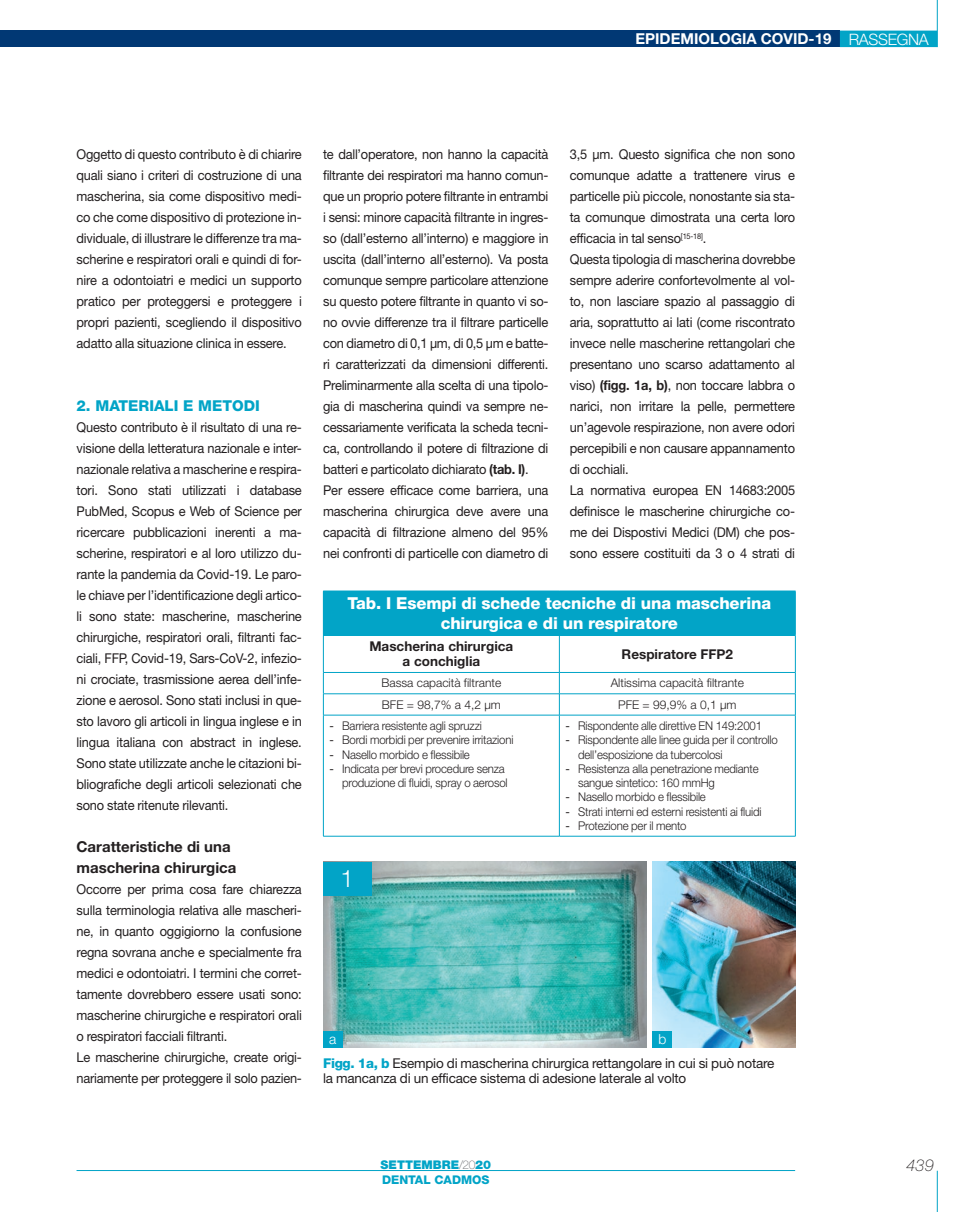
<style>
.page{position:relative;width:978px;height:1212px;background:#fff}
.page>*{position:absolute;margin:0;border:0;box-sizing:border-box;transform-origin:0 0}
.sezione{font:300 24px "Helvetica Neue LT Std";color:#fff}
.titolo_tabella{font:800 16.5px/19.5px "Helvetica Neue LT Std";letter-spacing:-.01em;color:#fff;text-align:center}
.t1{font:italic 100 16.35px "Helvetica Neue LT Std";color:#231f20}
._2_1_titolo_interno{font:700 15px/21px "Helvetica Neue LT Std";color:#231f20}
.t2{font:700 15px "Helvetica Neue LT Std";color:#fff}
._2_Titolo_interno_al{font:800 15px "Helvetica Neue LT Std";color:#02a4c7}
.t3{font:300 13.8px "Helvetica Neue LT Std";color:#fff}
.testo{font:13.5px/21px "Helvetica Neue LT Std";letter-spacing:-.015em;color:#231f20;text-align:justify;scale:.95 1}
.didascalia{font:13.5px/15px "Helvetica Neue LT Std";letter-spacing:-.015em;color:#231f20}
.testatina_tabella{font:700 13.5px "Helvetica Neue LT Std";color:#231f20}
.testo_tabella{font:300 12px/14.2px "Helvetica Neue LT Std";letter-spacing:-.015em;color:#231f20;scale:.95 1}
.testo_tabella-2{font:300 12px "Helvetica Neue LT Std";letter-spacing:-.015em;color:#231f20}
.t4{font:900 12px "Helvetica Neue LT Std";color:#02a4c7}
.t5{font:800 12px "Helvetica Neue LT Std";color:#02a4c7}
.s1{font-weight:300;font-size:15.75px}
.s2{font-weight:700}
.s3{font-weight:400}
.s4{font-weight:800;color:#02a4c7}
.s5{font-weight:100;color:#6c6d70}
.s6{font-style:inherit}
</style>
<div class="page">
<div style="left:0;top:31px;width:840px;height:16px;background:#013874"></div>
<div style="left:840px;top:31px;width:97px;height:16px;background:#02a4c7"></div>
<hr style="left:937px;top:1171px;width:1px;height:41px;background:#02a4c7">
<hr style="left:937px;top:0;width:1px;height:47px;background:#02a4c7">
<hr style="left:77px;top:1170px;width:718px;height:1px;background:#02a4c7">
<div style="left:323px;top:591px;width:472px;height:44px;background:#02a4c7"></div>
<hr style="left:795px;top:591px;width:1px;height:44px;background:#02a4c7">
<hr style="left:323px;top:635px;width:236px;height:1px;background:#02a4c7">
<hr style="left:323px;top:635px;width:1px;height:37px;background:#02a4c7">
<hr style="left:559px;top:635px;width:237px;height:1px;background:#02a4c7">
<hr style="left:559px;top:635px;width:1px;height:37px;background:#02a4c7">
<hr style="left:795px;top:635px;width:1px;height:37px;background:#02a4c7">
<hr style="left:323px;top:672px;width:236px;height:1px;background:#02a4c7">
<hr style="left:559px;top:672px;width:237px;height:1px;background:#02a4c7">
<hr style="left:323px;top:693px;width:236px;height:1px;background:#02a4c7">
<svg style="left:323px;top:673px;width:1px;height:42px"></svg>
<hr style="left:559px;top:693px;width:237px;height:1px;background:#02a4c7">
<svg style="left:559px;top:673px;width:1px;height:42px"></svg>
<svg style="left:795px;top:673px;width:1px;height:42px"></svg>
<hr style="left:323px;top:715px;width:236px;height:1px;background:#02a4c7">
<hr style="left:323px;top:715px;width:1px;height:121px;background:#02a4c7">
<hr style="left:559px;top:715px;width:237px;height:1px;background:#02a4c7">
<hr style="left:559px;top:715px;width:1px;height:121px;background:#02a4c7">
<hr style="left:795px;top:715px;width:1px;height:121px;background:#02a4c7">
<hr style="left:323px;top:836px;width:236px;height:1px;background:#02a4c7">
<hr style="left:559px;top:836px;width:237px;height:1px;background:#02a4c7">
<img style="left:323px;top:862px;width:324px;height:185px">
<img style="left:653px;top:862px;width:142px;height:186px">
<div style="left:323px;top:862px;width:48px;height:33px;background:#02a4c7"></div>
<div style="left:323px;top:1031px;width:19px;height:16px;background:#02a4c7"></div>
<div style="left:653px;top:1032px;width:19px;height:16px;background:#02a4c7"></div>
<p class="t2" style="left:635px;top:30px;width:295px">EPIDEMIOLOGIA COVID-19 <span class="s1">RASSEGNA</span></p>
<p class="testo" style="left:77px;top:144px;width:239px">Oggetto di questo contributo è di chiarire quali siano i criteri di costruzione di una mascherina, sia come dispositivo medi&shy;co che come dispositivo di protezione in&shy;dividuale, di illustrare le differenze tra ma&shy;scherine e respiratori orali e quindi di for&shy;nire a odontoiatri e medici un supporto pratico per proteggersi e proteggere i propri pazienti, scegliendo il dispositivo adatto alla situazione clinica in essere.</p>
<p class="_2_Titolo_interno_al" style="left:77px;top:397px;width:185px">2. MATERIALI E METODI</p>
<p class="testo" style="left:77px;top:417px;width:239px">Questo contributo è il risultato di una re&shy;visione della letteratura nazionale e inter&shy;nazionale relativa a mascherine e respira&shy;tori. Sono stati utilizzati i database PubMed, Scopus e Web of Science per ricercare pubblicazioni inerenti a ma&shy;scherine, respiratori e al loro utilizzo du&shy;rante la pandemia da Covid-19. Le paro&shy;le chiave per l’identificazione degli artico&shy;li sono state: mascherine, mascherine chirurgiche, respiratori orali, filtranti fac&shy;ciali, FFP, Covid-19, Sars-CoV-2, infezio&shy;ni crociate, trasmissione aerea dell’infe&shy;zione e aerosol. Sono stati inclusi in que&shy;sto lavoro gli articoli in lingua inglese e in lingua italiana con abstract in inglese.<br>Sono state utilizzate anche le citazioni bi&shy;bliografiche degli articoli selezionati che sono state ritenute rilevanti.</p>
<p class="_2_1_titolo_interno" style="left:77px;top:836px;width:161px">Caratteristiche di una mascherina chirurgica</p>
<p class="testo" style="left:77px;top:879px;width:239px">Occorre per prima cosa fare chiarezza sulla terminologia relativa alle mascheri&shy;ne, in quanto oggigiorno la confusione regna sovrana anche e specialmente fra medici e odontoiatri. I termini che corret&shy;tamente dovrebbero essere usati sono: mascherine chirurgiche e respiratori orali o respiratori facciali filtranti.</p>
<p class="testo" style="left:77px;top:1047px;width:239px">Le mascherine chirurgiche, create origi&shy;nariamente per proteggere il solo pazien-</p>
<p class="testo" style="left:323px;top:144px;width:239px">te dall’operatore, non hanno la capacità filtrante dei respiratori ma hanno comun&shy;que un proprio potere filtrante in entrambi i sensi: minore capacità filtrante in ingres&shy;so (dall’esterno all’interno) e maggiore in uscita (dall’interno all’esterno). Va posta comunque sempre particolare attenzione su questo potere filtrante in quanto vi so&shy;no ovvie differenze tra il filtrare particelle con diametro di 0,1 µm, di 0,5 µm e batte&shy;ri caratterizzati da dimensioni differenti.<br>Preliminarmente alla scelta di una tipolo&shy;gia di mascherina quindi va sempre ne&shy;cessariamente verificata la scheda tecni&shy;ca, controllando il potere di filtrazione di batteri e particolato dichiarato <span class="s2">(tab. I)</span>.</p>
<p class="testo" style="left:323px;top:480px;width:239px">Per essere efficace come barriera, una mascherina chirurgica deve avere una capacità di filtrazione almeno del 95% nei confronti di particelle con diametro di</p>
<p class="testo" style="left:570px;top:144px;width:239px">3,5 µm. Questo significa che non sono comunque adatte a trattenere virus e particelle più piccole, nonostante sia sta&shy;ta comunque dimostrata una certa loro efficacia in tal senso<sup>[15-18]</sup>.</p>
<p class="testo" style="left:570px;top:249px;width:239px">Questa tipologia di mascherina dovrebbe sempre aderire confortevolmente al vol&shy;to, non lasciare spazio al passaggio di aria, soprattutto ai lati (come riscontrato invece nelle mascherine rettangolari che presentano uno scarso adattamento al viso) <span class="s2">(figg. 1a, b)</span>, non toccare labbra o narici, non irritare la pelle, permettere un’agevole respirazione, non avere odori percepibili e non causare appannamento di occhiali.</p>
<p class="testo" style="left:570px;top:480px;width:239px">La normativa europea EN 14683:2005 definisce le mascherine chirurgiche co&shy;me dei Dispostivi Medici (DM) che pos&shy;sono essere costituiti da 3 o 4 strati di</p>
<p class="titolo_tabella" style="left:348px;top:593px;width:425px">Tab. I Esempi di schede tecniche di una mascherina chirurgica e di un respiratore</p>
<p class="testatina_tabella" style="left:369px;top:638px;width:145px">Mascherina chirurgica</p>
<p class="testatina_tabella" style="left:403px;top:653px;width:79px">a conchiglia</p>
<p class="testatina_tabella" style="left:622px;top:645px;width:113px">Respiratore FFP2</p>
<p class="testo_tabella-2" style="left:381px;top:676px;width:121px">Bassa capacità filtrante</p>
<p class="testo_tabella-2" style="left:611px;top:676px;width:135px">Altissima capacità filtrante</p>
<p class="testo_tabella-2" style="left:382px;top:697px;width:120px">BFE = 98,7% a 4,2 µm</p>
<p class="testo_tabella-2" style="left:618px;top:697px;width:120px">PFE = 99,9% a 0,1 µm</p>
<p class="testo_tabella" style="left:329px;top:718px;width:162px"><span class="s3">-</span> Barriera resistente agli spruzzi</p>
<p class="testo_tabella" style="left:329px;top:733px;width:195px"><span class="s3">-</span> Bordi morbidi per prevenire irritazioni</p>
<p class="testo_tabella" style="left:329px;top:747px;width:149px"><span class="s3">-</span> Nasello morbido e flessibile</p>
<p class="testo_tabella" style="left:329px;top:761px;width:189px;text-align:right"><span class="s3">-</span> Indicata per brevi procedure senza produzione di fluidi, spray o aerosol</p>
<p class="testo_tabella" style="left:565px;top:718px;width:209px"><span class="s3">-</span> Rispondente alle direttive EN 149:2001</p>
<p class="testo_tabella" style="left:578px;top:733px;width:212px;text-indent:-13px"><span class="s3">-</span> Rispondente alle linee guida per il controllo dell’esposizione da tubercolosi</p>
<p class="testo_tabella" style="left:578px;top:761px;width:192px;text-indent:-13px"><span class="s3">-</span> Resistenza alla penetrazione mediante sangue sintetico: 160 mmHg</p>
<p class="testo_tabella" style="left:565px;top:790px;width:149px"><span class="s3">-</span> Nasello morbido e flessibile</p>
<p class="testo_tabella" style="left:565px;top:804px;width:208px"><span class="s3">-</span> Strati interni ed esterni resistenti ai fluidi</p>
<p class="testo_tabella" style="left:565px;top:818px;width:129px"><span class="s3">-</span> Protezione per il mento</p>
<p class="sezione" style="left:341px;top:864px;width:15px">1</p>
<p class="t3" style="left:329px;top:1030px;width:9px">a</p>
<p class="t3" style="left:658px;top:1031px;width:9px">b</p>
<p class="didascalia" style="left:323px;top:1056px;width:453px"><span class="s4">Figg. 1a, b</span> Esempio di mascherina chirurgica rettangolare in cui si può notare la mancanza di un efficace sistema di adesione laterale al volto</p>
<p class="t4" style="left:381px;top:1157px;width:112px">SETTEMBRE<span class="s5">/20</span><span class="s6">20</span></p>
<p class="t1" style="left:906px;top:1155px;width:29px">439</p>
<p class="t5" style="left:382px;top:1172px;width:109px">DENTAL CADMOS</p>
</div>
